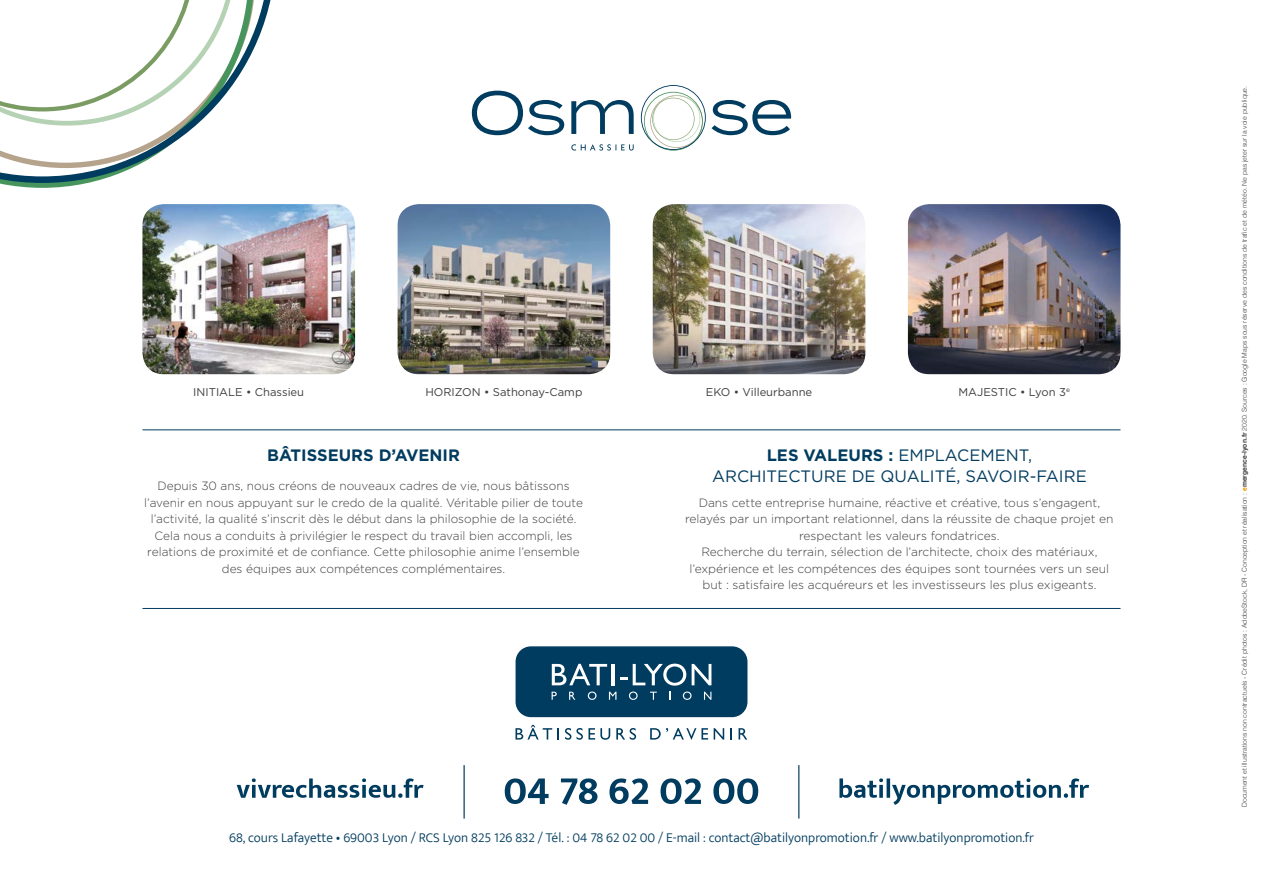
<style>
.page{position:relative;width:1263px;height:893px;background:#fff}
.page>*{position:absolute;margin:0;border:0;box-sizing:border-box;transform-origin:0 0}
.t1{font:16.5px/21px "Gotham";color:#003c5f;text-align:center}
.t2{font:700 16.5px "Gotham";color:#003c5f}
.t3{font:300 13.5px "Ek Mukta";color:#003c5f}
.t4{font:300 12px/16.5px "Gotham";color:#3e3d40;text-align:center}
.t5{font:11.25px "Gotham";color:#3e3d40}
.t6{font:300 6.75px "Helvetica";color:#3e3d40}
.s1{font-weight:700}
.s2{font-weight:700;color:#f39400}
</style>
<div class="page">
<hr style="left:142px;top:429px;width:978px;height:1px;background:#003c5f">
<hr style="left:142px;top:608px;width:978px;height:1px;background:#003c5f">
<svg style="left:237px;top:778px;width:186px;height:20px"></svg>
<svg style="left:839px;top:778px;width:250px;height:27px"></svg>
<div style="left:516px;top:647px;width:231px;height:69px;background:#003c5f;border-radius:15px"></div>
<div style="left:516px;top:646px;width:231px;height:71px;border:1px solid #003c5f;border-radius:15px"></div>
<svg style="left:515px;top:725px;width:37px;height:15px"></svg>
<svg style="left:558px;top:728px;width:1px;height:12px"></svg>
<svg style="left:565px;top:728px;width:45px;height:12px"></svg>
<svg style="left:616px;top:728px;width:20px;height:12px"></svg>
<svg style="left:650px;top:728px;width:58px;height:12px"></svg>
<svg style="left:714px;top:728px;width:10px;height:12px"></svg>
<svg style="left:730px;top:728px;width:2px;height:12px"></svg>
<svg style="left:738px;top:728px;width:9px;height:12px"></svg>
<svg style="left:552px;top:664px;width:159px;height:36px"></svg>
<svg style="left:505px;top:778px;width:253px;height:27px"></svg>
<hr style="left:798px;top:765px;width:1px;height:54px;background:#003c5f">
<hr style="left:463px;top:765px;width:2px;height:54px;background:#003c5f">
<svg style="left:472px;top:91px;width:92px;height:44px"></svg>
<svg style="left:571px;top:100px;width:63px;height:34px"></svg>
<svg style="left:571px;top:144px;width:63px;height:7px"></svg>
<svg style="left:641px;top:85px;width:150px;height:66px"></svg>
<svg style="left:0;top:183px;width:87px;height:5px"></svg>
<svg style="left:0;top:0;width:271px;height:183px"></svg>
<img style="left:142px;top:204px;width:213px;height:170px">
<img style="left:398px;top:204px;width:212px;height:170px">
<img style="left:653px;top:204px;width:212px;height:170px">
<img style="left:908px;top:204px;width:212px;height:170px">
<p class="t5" style="left:193px;top:385px;width:112px">INITIALE • Chassieu</p>
<p class="t5" style="left:425px;top:385px;width:159px">HORIZON • Sathonay-Camp</p>
<p class="t5" style="left:706px;top:385px;width:108px">EKO • Villeurbanne</p>
<p class="t5" style="left:958px;top:385px;width:113px">MAJESTIC • Lyon 3<sup>e</sup></p>
<h1 class="t2" style="left:267px;top:445px;width:194px">BÂTISSEURS D’AVENIR</h1>
<h1 class="t1" style="left:712px;top:445px;width:376px"><span class="s1">LES VALEURS :</span> EMPLACEMENT,<br>ARCHITECTURE DE QUALITÉ, SAVOIR-FAIRE</h1>
<p class="t4" style="left:144px;top:477px;width:440px">Depuis 30 ans, nous créons de nouveaux cadres de vie, nous bâtissons l’avenir en nous appuyant sur le credo de la qualité. Véritable pilier de toute l’activité, la qualité s’inscrit dès le début dans la philosophie de la société.<br>Cela nous a conduits à privilégier le respect du travail bien accompli, les relations de proximité et de confiance. Cette philosophie anime l’ensemble des équipes aux compétences complémentaires.</p>
<p class="t4" style="left:685px;top:494px;width:430px">Dans cette entreprise humaine, réactive et créative, tous s’engagent, relayés par un important relationnel, dans la réussite de chaque projet en respectant les valeurs fondatrices.<br>Recherche du terrain, sélection de l’architecte, choix des matériaux, l’expérience et les compétences des équipes sont tournées vers un seul but : satisfaire les acquéreurs et les investisseurs les plus exigeants.</p>
<p class="t3" style="left:229px;top:830px;width:806px">68, cours Lafayette • 69003 Lyon / RCS Lyon 825 126 832 / Tél. : 04 78 62 02 00 / E-mail : contact@batilyonpromotion.fr / www.batilyonpromotion.fr</p>
<p class="t6" style="left:1238px;top:807px;width:723px;rotate:-90deg">Document et illustrations non contractuels - Crédit photos : AdobeStock, DR - Conception et réalisation : <span class="s2">e</span><span class="s1">mergence-lyon.fr</span> 2020. Sources : Google Maps sous réserve des conditions de trafic et de météo. Ne pas jeter sur la voie publique.</p>
</div>
